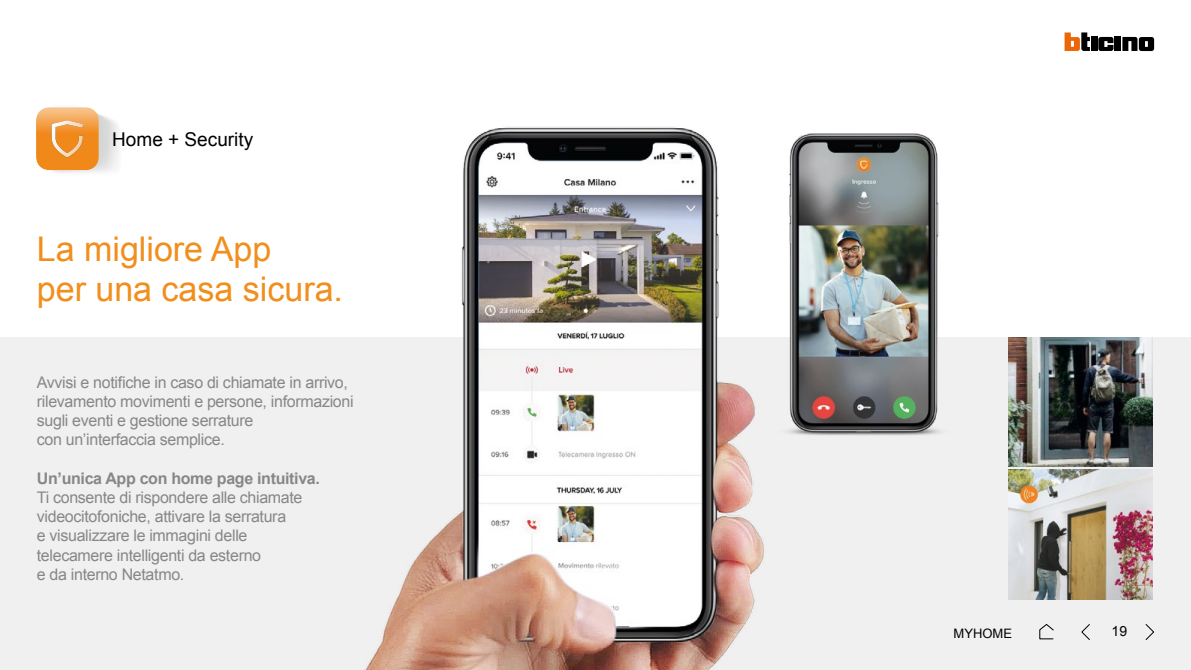
<style>
.page{position:relative;width:1191px;height:670px;background:#fff}
.page>*{position:absolute;margin:0;border:0;box-sizing:border-box;transform-origin:0 0}
.t1{font:34px/40.8px "Arial";color:#f18e1c}
.t2{font:19px "Arial";color:#000}
.t3{font:16px/19.2px "Arial";letter-spacing:-.02em;color:#878787}
.t4{font:700 16px "Arial";letter-spacing:-.02em;color:#878787}
.t5{font:14px "Arial";color:#000}
.t6{font:13px "Arial";color:#000}
</style>
<div class="page">
<div style="left:1px;top:338px;width:1190px;height:332px;background:#f0f0f0"></div>
<div style="left:1091px;top:37px;width:6px;height:14px;background:#000"></div>
<div style="left:1114px;top:37px;width:7px;height:14px;background:#000"></div>
<svg style="left:1064px;top:32px;width:26px;height:19px"></svg>
<svg style="left:1098px;top:37px;width:15px;height:14px"></svg>
<svg style="left:1122px;top:37px;width:32px;height:14px"></svg>
<svg style="left:36px;top:107px;width:63px;height:63px;background:#f19f4a"></svg>
<img style="left:774px;top:133px;width:193px;height:303px">
<img style="left:1008px;top:469px;width:144px;height:130px">
<img style="left:1008px;top:337px;width:144px;height:129px">
<img style="left:329px;top:127px;width:445px;height:543px">
<p class="t2" style="left:112px;top:127px;width:142px">Home + Security</p>
<h1 class="t1" style="left:37px;top:228px;width:308px">La migliore App<br>per una casa sicura.</h1>
<p class="t3" style="left:37px;top:372px;width:318px">Avvisi e notifiche in caso di chiamate in arrivo, rilevamento movimenti e persone, informazioni sugli eventi e gestione serrature<br>con un’interfaccia semplice.</p>
<p class="t4" style="left:37px;top:467px;width:285px">Un’unica App con home page intuitiva.</p>
<p class="t3" style="left:37px;top:488px;width:267px">Ti consente di rispondere alle chiamate videocitofoniche, attivare la serratura<br>e visualizzare le immagini delle telecamere intelligenti da esterno<br>e da interno Netatmo.</p>
<p class="t6" style="left:953px;top:624px;width:60px">MYHOME</p>
<p class="t5" style="left:1111px;top:622px;width:17px">19</p>
</div>
